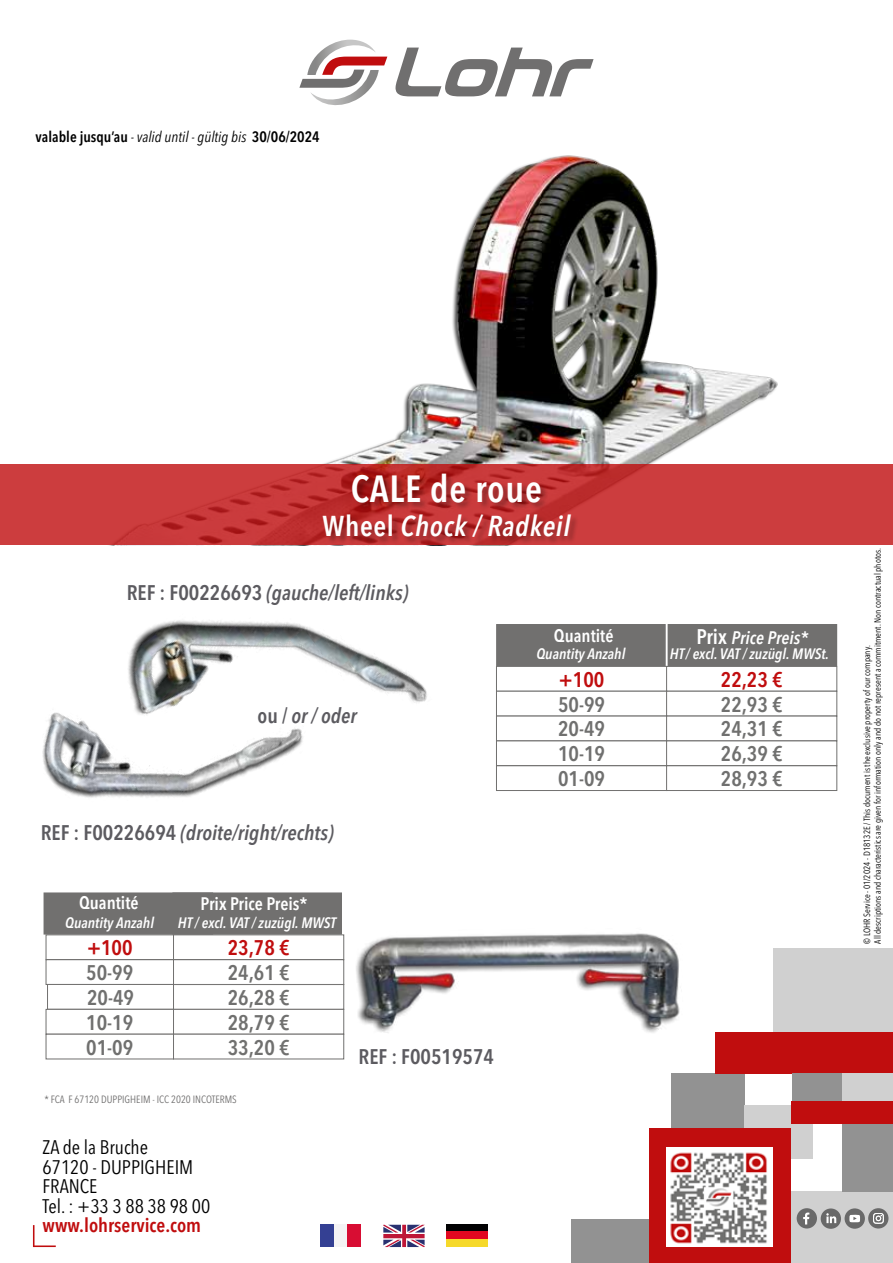
<style>
.page{position:relative;width:893px;height:1263px;background:#fff}
.page>*{position:absolute;margin:0;border:0;box-sizing:border-box;transform-origin:0 0}
.t1{font:600 condensed 37.5px "Avenir Next LT Pro";letter-spacing:.02em;color:#fff}
.t2{font:italic 600 condensed 28.5px "Avenir Next LT Pro";letter-spacing:.02em;color:#fff}
.t3{font:600 condensed 21px "Avenir Next LT Pro";color:#70706f}
.t4{font:italic 600 condensed 21px "Avenir Next LT Pro";color:#5c5b60}
.t5{font:600 condensed 21px "Avenir Next LT Pro";color:#c00d0e}
.t6{font:600 condensed 21px "Avenir Next LT Pro";color:#5c5b60}
.t7{font:condensed 19.5px/19.5px "Avenir Next LT Pro";color:#000}
.t8{font:600 condensed 19.5px "Avenir Next LT Pro";color:#c00d0e}
.t9{font:600 condensed 18px "Avenir Next LT Pro";color:#fff}
.t10{font:italic 600 condensed 18px "Avenir Next LT Pro";color:#fff}
.t11{font:italic 600 condensed 15px "Avenir Next LT Pro";color:#fff}
.t12{font:600 condensed 15px "Avenir Next LT Pro";color:#000}
.t13{font:condensed 10.5px "Avenir Next LT Pro";color:#706f6f}
.t14{font:condensed 9px/10.8px "Avenir Next LT Pro";color:#000}
.s1{font-weight:400;font-style:italic}
.s2{font-style:normal}
.s3{font-style:normal;font-size:21px}
</style>
<div class="page">
<svg style="left:395px;top:48px;width:199px;height:48px"></svg>
<svg style="left:299px;top:40px;width:88px;height:65px"></svg>
<div style="left:773px;top:948px;width:120px;height:94px;background:#d0d0d0"></div>
<div style="left:790px;top:1191px;width:103px;height:72px;background:#d0d0d0"></div>
<div style="left:671px;top:1073px;width:74px;height:55px;background:#929292"></div>
<div style="left:843px;top:1118px;width:50px;height:73px;background:#929292"></div>
<div style="left:715px;top:1032px;width:178px;height:41px;background:#c00d0e"></div>
<div style="left:745px;top:1105px;width:68px;height:54px;background:#d0d0d0"></div>
<div style="left:792px;top:1101px;width:101px;height:22px;background:#c00d0e"></div>
<div style="left:841px;top:1073px;width:52px;height:28px;background:#d0d0d0"></div>
<div style="left:792px;top:1073px;width:49px;height:28px;background:#929292"></div>
<div style="left:571px;top:1219px;width:79px;height:44px;background:#929292"></div>
<div style="left:649px;top:1128px;width:141px;height:135px;background:#c00d0e"></div>
<div style="left:797px;top:1208px;width:20px;height:20px;background:#696969;border-radius:50%"></div>
<svg style="left:803px;top:1212px;width:6px;height:12px"></svg>
<div style="left:821px;top:1208px;width:20px;height:21px;background:#696969;border-radius:50%"></div>
<svg style="left:826px;top:1213px;width:10px;height:10px"></svg>
<div style="left:845px;top:1208px;width:20px;height:21px;background:#696969;border-radius:50%"></div>
<svg style="left:849px;top:1215px;width:11px;height:7px"></svg>
<div style="left:868px;top:1208px;width:20px;height:20px;background:#696969;border-radius:50%"></div>
<svg style="left:873px;top:1213px;width:11px;height:11px"></svg>
<img style="left:667px;top:1148px;width:105px;height:98px">
<hr style="left:34px;top:1245px;width:22px;height:2px;background:#c00d0e">
<hr style="left:33px;top:1225px;width:2px;height:22px;background:#c00d0e">
<img style="left:33px;top:155px;width:803px;height:310px">
<svg style="left:0;top:465px;width:893px;height:80px;background:#c93a3b"></svg>
<img style="left:356px;top:933px;width:324px;height:100px">
<img style="left:128px;top:620px;width:299px;height:87px">
<img style="left:42px;top:707px;width:261px;height:91px">
<div style="left:323px;top:473px;width:257px;height:73px;background:#000;opacity:.3"></div>
<div style="left:44px;top:892px;width:169px;height:42px;background:#71706f;border:2px solid #71706f"></div>
<div style="left:46px;top:934px;width:128px;height:26px;border:1px solid #71706f"></div>
<div style="left:173px;top:934px;width:171px;height:26px;border:1px solid #71706f"></div>
<div style="left:46px;top:959px;width:128px;height:26px;border:1px solid #71706f"></div>
<div style="left:173px;top:959px;width:171px;height:26px;border:1px solid #71706f"></div>
<div style="left:47px;top:984px;width:127px;height:25px;border:1px solid #71706f"></div>
<div style="left:173px;top:984px;width:171px;height:26px;border:1px solid #71706f"></div>
<div style="left:46px;top:1009px;width:128px;height:25px;border:1px solid #71706f"></div>
<div style="left:173px;top:1009px;width:171px;height:25px;border:1px solid #71706f"></div>
<div style="left:46px;top:1034px;width:128px;height:25px;border:1px solid #71706f"></div>
<div style="left:173px;top:1034px;width:171px;height:25px;border:1px solid #71706f"></div>
<div style="left:172px;top:892px;width:170px;height:42px;background:#71706f;border:2px solid #71706f"></div>
<div style="left:496px;top:624px;width:170px;height:42px;background:#71706f"></div>
<div style="left:496px;top:666px;width:171px;height:25px;border:1px solid #71706f"></div>
<div style="left:666px;top:666px;width:171px;height:25px;border:1px solid #71706f"></div>
<div style="left:496px;top:691px;width:171px;height:25px;border:1px solid #71706f"></div>
<div style="left:666px;top:691px;width:171px;height:25px;border:1px solid #71706f"></div>
<div style="left:496px;top:716px;width:171px;height:25px;border:1px solid #71706f"></div>
<div style="left:666px;top:716px;width:171px;height:25px;border:1px solid #71706f"></div>
<div style="left:496px;top:740px;width:171px;height:26px;border:1px solid #71706f"></div>
<div style="left:666px;top:740px;width:171px;height:26px;border:1px solid #71706f"></div>
<div style="left:496px;top:765px;width:171px;height:26px;border:1px solid #71706f"></div>
<div style="left:666px;top:765px;width:171px;height:26px;border:1px solid #71706f"></div>
<div style="left:668px;top:624px;width:169px;height:42px;background:#71706f"></div>
<div style="left:320px;top:1225px;width:14px;height:22px;background:#344093"></div>
<div style="left:334px;top:1225px;width:13px;height:22px;background:#f4f3f4"></div>
<div style="left:347px;top:1225px;width:14px;height:22px;background:#d80d33"></div>
<svg style="left:383px;top:1225px;width:42px;height:22px"></svg>
<div style="left:447px;top:1225px;width:41px;height:7px;background:#020203"></div>
<div style="left:447px;top:1232px;width:41px;height:8px;background:#e10820"></div>
<div style="left:447px;top:1240px;width:41px;height:7px;background:#f6d92a"></div>
<h3 class="t12" style="left:36px;top:127px;width:286px">valable jusqu’au <span class="s1">- valid until - gültig bis</span> 30/06/2024</h3>
<h1 class="t1" style="left:351px;top:466px;width:193px">CALE de roue</h1>
<h2 class="t2" style="left:323px;top:508px;width:249px"><span class="s2">Wheel</span> Chock / Radkeil</h2>
<h3 class="t4" style="left:127px;top:580px;width:283px"><span class="s2">REF : F00226693</span> (gauche/left/links)</h3>
<h3 class="t4" style="left:258px;top:703px;width:101px"><span class="s2">ou /</span> or / oder</h3>
<h3 class="t4" style="left:41px;top:820px;width:294px"><span class="s2">REF : F00226694</span> (droite/right/rechts)</h3>
<h3 class="t9" style="left:79px;top:891px;width:61px">Quantité</h3>
<h3 class="t9" style="left:201px;top:893px;width:109px">Prix Price Preis*</h3>
<h3 class="t11" style="left:65px;top:913px;width:90px">Quantity Anzahl</h3>
<h3 class="t11" style="left:178px;top:913px;width:160px">HT / excl. VAT / zuzügl. MWST</h3>
<h3 class="t5" style="left:87px;top:935px;width:47px">+100</h3>
<h3 class="t5" style="left:228px;top:935px;width:63px">23,78 €</h3>
<h3 class="t3" style="left:86px;top:960px;width:48px">50-99</h3>
<h3 class="t3" style="left:228px;top:960px;width:63px">24,61 €</h3>
<h3 class="t3" style="left:87px;top:985px;width:48px">20-49</h3>
<h3 class="t3" style="left:228px;top:985px;width:63px">26,28 €</h3>
<h3 class="t3" style="left:86px;top:1009px;width:48px">10-19</h3>
<h3 class="t3" style="left:228px;top:1009px;width:63px">28,79 €</h3>
<h3 class="t3" style="left:86px;top:1034px;width:48px">01-09</h3>
<h3 class="t3" style="left:228px;top:1034px;width:63px">33,20 €</h3>
<p class="t13" style="left:44px;top:1093px;width:194px">* FCA F 67120 DUPPIGHEIM - ICC 2020 INCOTERMS</p>
<h3 class="t7" style="left:43px;top:1138px;width:169px">ZA de la Bruche<br>67120 - DUPPIGHEIM<br>FRANCE<br>Tel. : +33 3 88 38 98 00</h3>
<h3 class="t8" style="left:43px;top:1214px;width:160px">www.lohrservice.com</h3>
<h3 class="t6" style="left:359px;top:1044px;width:137px">REF : F00519574</h3>
<h3 class="t9" style="left:554px;top:624px;width:61px">Quantité</h3>
<h3 class="t10" style="left:696px;top:627px;width:113px"><span class="s3">Prix</span> Price Preis*</h3>
<h3 class="t11" style="left:536px;top:645px;width:90px">Quantity Anzahl</h3>
<h3 class="t11" style="left:670px;top:645px;width:161px">HT/ excl. VAT / zuzügl. MWSt.</h3>
<h3 class="t5" style="left:559px;top:667px;width:47px">+100</h3>
<h3 class="t5" style="left:721px;top:667px;width:63px">22,23 €</h3>
<h3 class="t3" style="left:558px;top:691px;width:48px">50-99</h3>
<h3 class="t3" style="left:721px;top:691px;width:63px">22,93 €</h3>
<h3 class="t3" style="left:558px;top:716px;width:48px">20-49</h3>
<h3 class="t3" style="left:721px;top:716px;width:63px">24,31 €</h3>
<h3 class="t3" style="left:558px;top:741px;width:48px">10-19</h3>
<h3 class="t3" style="left:721px;top:741px;width:63px">26,39 €</h3>
<h3 class="t3" style="left:558px;top:766px;width:48px">01-09</h3>
<h3 class="t3" style="left:721px;top:766px;width:63px">28,93 €</h3>
<p class="t14" style="left:861px;top:944px;width:397px;rotate:-90deg">© LOHR Service - 01/2024 - D18132E / This document is the exclusive property of our company.<br>All descriptions and characteristics are given for information only and do not represent a commitment. Non contractual photos.</p>
</div>
